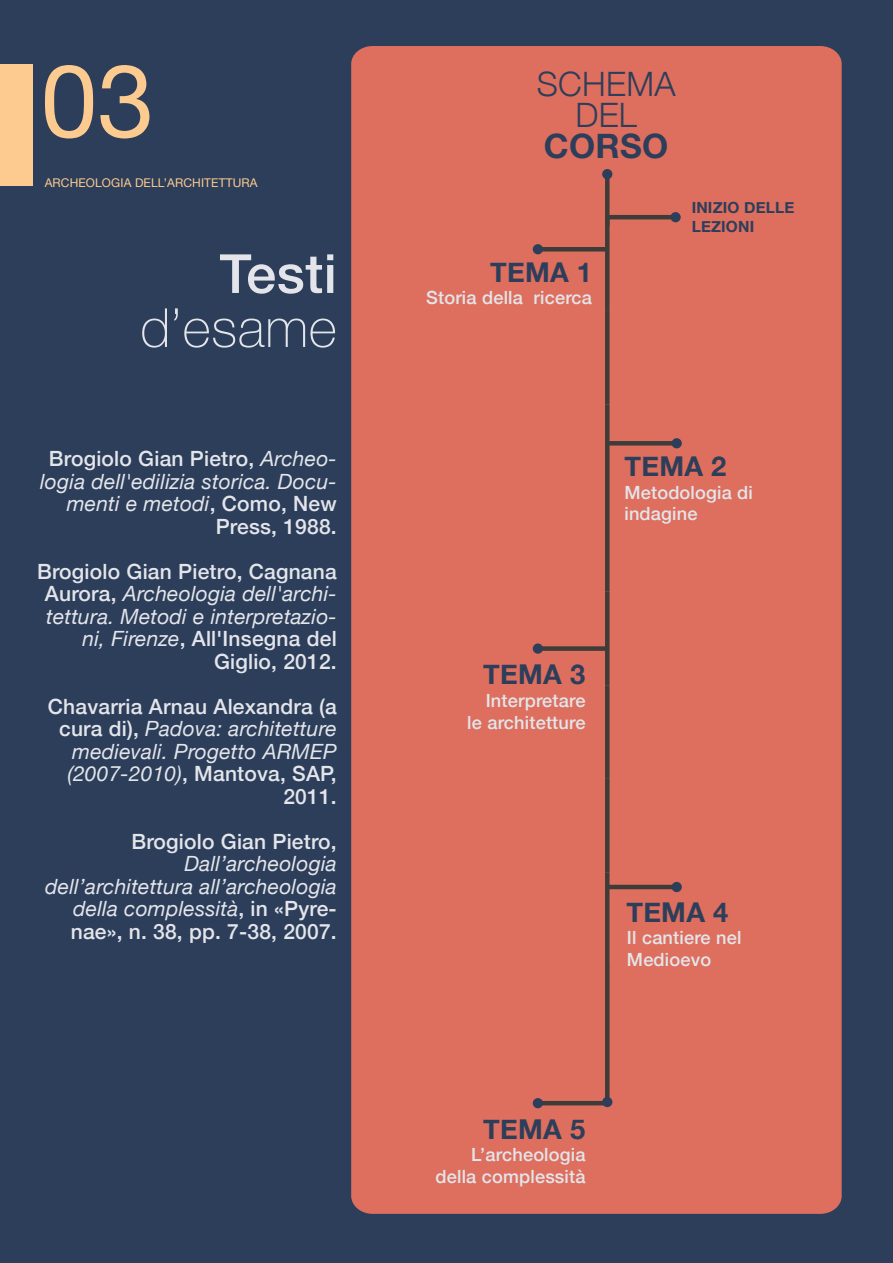
<style>
.page{position:relative;width:893px;height:1263px;background:#2d3e5a}
.page>*{position:absolute;margin:0;border:0;box-sizing:border-box;transform-origin:0 0}
.t1{font:102px "Helvetica Neue";color:#fdcb90}
.t2{font:100 54px "Helvetica Neue";letter-spacing:.01em;color:#e3e5ea}
.t3{font:500 54px "Helvetica Neue";letter-spacing:.01em;color:#e3e5ea}
.t4{font:300 33.6px/30.8px "Helvetica Neue";letter-spacing:.01em;color:#2d3e5a;text-align:center}
.t5{font:700 33.6px "Helvetica Neue";letter-spacing:.01em;color:#2d3e5a}
.t6{font:700 27.3px "Helvetica Neue";letter-spacing:.01em;color:#2d3e5a}
.t7{font:italic 21px/22.5px "Helvetica Neue";letter-spacing:.01em;color:#e3e5ea;text-align:right}
.t8{font:500 21px "Helvetica Neue";letter-spacing:.01em;color:#e3e5ea}
.t9{font:500 18.15px/21.9px "Helvetica Neue";letter-spacing:.01em;color:#e3e5ea}
.t10{font:700 15.45px/18.5px "Helvetica Neue";letter-spacing:.01em;color:#2d3e5a}
.t11{font:12px "Helvetica Neue";letter-spacing:.01em;color:#fdcb90}
.s1{font-weight:500;font-style:normal}
</style>
<div class="page">
<div style="left:0;top:65px;width:32px;height:121px;background:#fdcb90"></div>
<div style="left:351px;top:46px;width:491px;height:1168px;background:#de6f5f"></div>
<hr style="left:607px;top:441px;width:70px;height:4px;background:#3d3c39">
<hr style="left:538px;top:247px;width:69px;height:4px;background:#3d3c39">
<div style="left:538px;top:646px;width:69px;height:5px;background:#3d3c39"></div>
<hr style="left:607px;top:885px;width:70px;height:4px;background:#3d3c39">
<hr style="left:606px;top:215px;width:70px;height:4px;background:#3d3c39">
<hr style="left:605px;top:311px;width:4px;height:94px;background:#3d3c39">
<hr style="left:605px;top:217px;width:4px;height:94px;background:#3d3c39">
<hr style="left:605px;top:405px;width:4px;height:93px;background:#3d3c39">
<hr style="left:605px;top:498px;width:4px;height:94px;background:#3d3c39">
<hr style="left:605px;top:592px;width:4px;height:93px;background:#3d3c39">
<hr style="left:605px;top:685px;width:4px;height:94px;background:#3d3c39">
<hr style="left:605px;top:174px;width:4px;height:52px;background:#3d3c39">
<div style="left:670px;top:212px;width:11px;height:10px;background:#2d3e5a;border-radius:50%"></div>
<div style="left:533px;top:244px;width:10px;height:10px;background:#2d3e5a;border-radius:50%"></div>
<div style="left:672px;top:438px;width:10px;height:10px;background:#2d3e5a;border-radius:50%"></div>
<div style="left:533px;top:643px;width:10px;height:11px;background:#2d3e5a;border-radius:50%"></div>
<div style="left:672px;top:882px;width:10px;height:10px;background:#2d3e5a;border-radius:50%"></div>
<div style="left:602px;top:169px;width:10px;height:10px;background:#2d3e5a;border-radius:50%"></div>
<hr style="left:605px;top:779px;width:4px;height:94px;background:#3d3c39">
<hr style="left:605px;top:873px;width:4px;height:93px;background:#3d3c39">
<hr style="left:605px;top:966px;width:4px;height:136px;background:#3d3c39">
<hr style="left:538px;top:1101px;width:69px;height:4px;background:#3d3c39">
<div style="left:533px;top:1098px;width:10px;height:10px;background:#2d3e5a;border-radius:50%"></div>
<div style="left:602px;top:1097px;width:10px;height:10px;background:#2d3e5a;border-radius:50%"></div>
<h1 class="t1" style="left:41px;top:27px;width:115px">03</h1>
<p class="t11" style="left:45px;top:174px;width:214px">ARCHEOLOGIA DELL’ARCHITETTURA</p>
<h2 class="t3" style="left:220px;top:230px;width:119px">Testi</h2>
<h2 class="t2" style="left:140px;top:287px;width:198px">d’esame</h2>
<p class="t7" style="left:40px;top:449px;width:298px"><span class="s1">Brogiolo Gian Pietro,</span> Archeo&shy;logia dell'edilizia storica. Docu&shy;menti e metodi<span class="s1">, Como, New<br>Press, 1988.</span></p>
<p class="t7" style="left:37px;top:561px;width:301px"><span class="s1">Brogiolo Gian Pietro, Cagnana<br>Aurora,</span> Archeologia dell'archi&shy;tettura. Metodi e interpretazio&shy;ni, Firenze<span class="s1">, All'Insegna del<br>Giglio, 2012.</span></p>
<p class="t7" style="left:48px;top:696px;width:290px"><span class="s1">Chavarria Arnau Alexandra (a cura di),</span> Padova: architetture medievali. Progetto ARMEP (2007-2010)<span class="s1">, Mantova, SAP,<br>2011.</span></p>
<p class="t8" style="left:131px;top:824px;width:207px">Brogiolo Gian Pietro,</p>
<p class="t7" style="left:45px;top:854px;width:293px">Dall’archeologia dell’architettura all’archeologia della complessità<span class="s1">, in «Pyre&shy;nae», n. 38, pp. 7-38, 2007.</span></p>
<h3 class="t4" style="left:537px;top:66px;width:140px">SCHEMA<br>DEL</h3>
<h3 class="t5" style="left:544px;top:119px;width:126px">CORSO</h3>
<h3 class="t6" style="left:490px;top:251px;width:103px">TEMA 1</h3>
<p class="t9" style="left:426px;top:285px;width:167px">Storia della ricerca</p>
<p class="t10" style="left:692px;top:199px;width:104px">INIZIO DELLE<br>LEZIONI</p>
<h3 class="t6" style="left:624px;top:445px;width:103px">TEMA 2</h3>
<p class="t9" style="left:624px;top:480px;width:130px">Metodologia di indagine</p>
<h3 class="t6" style="left:483px;top:653px;width:103px">TEMA 3</h3>
<p class="t9" style="left:467px;top:688px;width:120px;text-align:right">Interpretare le architetture</p>
<h3 class="t6" style="left:626px;top:891px;width:103px">TEMA 4</h3>
<p class="t9" style="left:627px;top:925px;width:116px">Il cantiere nel<br>Medioevo</p>
<h3 class="t6" style="left:483px;top:1108px;width:103px">TEMA 5</h3>
<p class="t9" style="left:436px;top:1142px;width:151px;text-align:right">L’archeologia della complessità</p>
</div>
